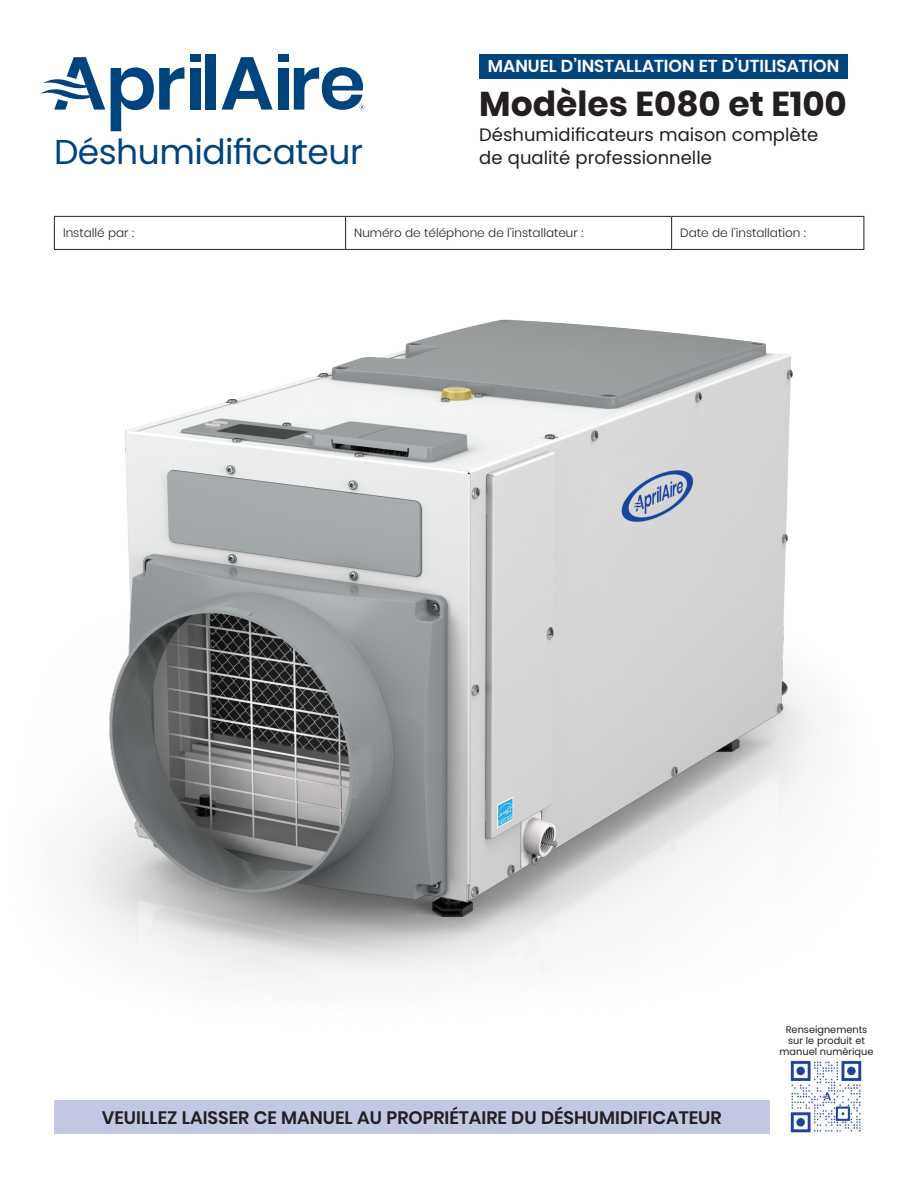
<style>
.page{position:relative;width:918px;height:1188px;background:#fff}
.page>*{position:absolute;margin:0;border:0;box-sizing:border-box;transform-origin:0 0}
.t1{font:700 34.5px "Poppins";color:#231f20}
.t2{font:34.5px "Poppins";letter-spacing:-.015em;color:#00447e}
.t3{font:18px "Poppins";color:#231f20}
.t4{font:600 18px "Poppins";color:#231f20}
.t5{font:600 17.25px "Poppins";color:#fff}
.t6{font:300 12px "Poppins";color:#231f20}
.t7{font:9.75px/11.2px "Poppins";color:#231f20;text-align:center}
</style>
<div class="page">
<img style="left:53px;top:88px;width:812px;height:895px">
<svg style="left:222px;top:57px;width:51px;height:53px"></svg>
<svg style="left:111px;top:67px;width:73px;height:64px"></svg>
<div style="left:190px;top:68px;width:10px;height:42px;background:#00447e"></div>
<div style="left:206px;top:54px;width:10px;height:56px;background:#00447e"></div>
<div style="left:278px;top:68px;width:11px;height:42px;background:#00447e"></div>
<div style="left:190px;top:54px;width:10px;height:8px;background:#00447e"></div>
<div style="left:278px;top:54px;width:11px;height:8px;background:#00447e"></div>
<svg style="left:294px;top:67px;width:70px;height:43px"></svg>
<svg style="left:40px;top:57px;width:65px;height:53px"></svg>
<div style="left:479px;top:54px;width:369px;height:24px;background:#00447e"></div>
<div style="left:54px;top:1100px;width:716px;height:34px;background:#c2c8e4"></div>
<img style="left:790px;top:1060px;width:72px;height:73px">
<hr style="left:345px;top:217px;width:1px;height:32px;background:#231f20">
<hr style="left:671px;top:217px;width:1px;height:32px;background:#231f20">
<hr style="left:54px;top:216px;width:292px;height:1px;background:#231f20">
<hr style="left:54px;top:217px;width:1px;height:32px;background:#231f20">
<hr style="left:346px;top:216px;width:326px;height:1px;background:#231f20">
<hr style="left:672px;top:216px;width:192px;height:1px;background:#231f20">
<hr style="left:864px;top:217px;width:1px;height:32px;background:#231f20">
<hr style="left:54px;top:249px;width:292px;height:1px;background:#231f20">
<hr style="left:346px;top:249px;width:326px;height:1px;background:#231f20">
<hr style="left:672px;top:249px;width:192px;height:1px;background:#231f20">
<h1 class="t2" style="left:54px;top:132px;width:310px">Déshumidificateur</h1>
<h3 class="t5" style="left:488px;top:56px;width:353px">MANUEL D’INSTALLATION ET D’UTILISATION</h3>
<h1 class="t1" style="left:479px;top:84px;width:369px">Modèles E080 et E100</h1>
<h2 class="t3" style="left:479px;top:124px;width:341px">Déshumidificateurs maison complète</h2>
<h2 class="t3" style="left:479px;top:147px;width:234px">de qualité professionnelle</h2>
<p class="t6" style="left:63px;top:226px;width:73px">Installé par :</p>
<p class="t6" style="left:354px;top:226px;width:231px">Numéro de téléphone de l’installateur :</p>
<p class="t6" style="left:680px;top:226px;width:127px">Date de l’installation :</p>
<h2 class="t4" style="left:102px;top:1107px;width:621px">VEUILLEZ LAISSER CE MANUEL AU PROPRIÉTAIRE DU DÉSHUMIDIFICATEUR</h2>
<p class="t7" style="left:780px;top:1024px;width:95px">Renseignements sur le produit et manuel numérique</p>
</div>
